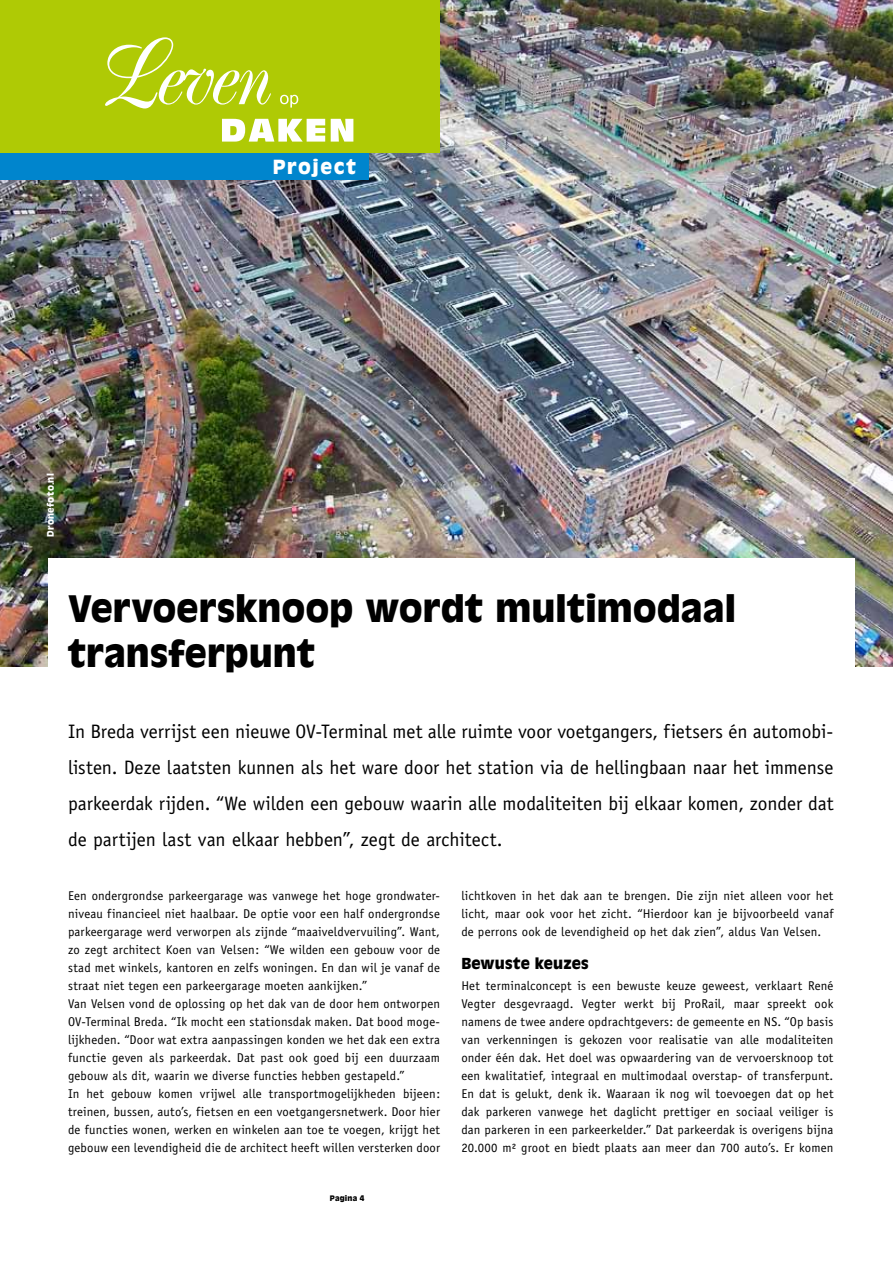
<style>
.page{position:relative;width:893px;height:1263px;background:#fff}
.page>*{position:absolute;margin:0;border:0;box-sizing:border-box;transform-origin:0 0}
.t1{font:900 36px/45px "Antique Olive";color:#000}
.t2{font:19.5px/36px "Officina Sans";letter-spacing:-.005em;color:#000;text-align:justify}
.t3{font:900 19.2px "Antique Olive";letter-spacing:.08em;color:#fff}
.t4{font:900 15px "Antique Olive";letter-spacing:.01em;color:#000}
.t5{font:12.75px/18px "Officina Sans";letter-spacing:.015em;color:#000;text-align:justify}
.t6{font:900 9px "Antique Olive";letter-spacing:.03em;color:#fff}
.t7{font:900 7.5px "Antique Olive";letter-spacing:.025em;color:#000}
</style>
<div class="page">
<img style="left:0;top:0;width:893px;height:666px">
<div style="left:48px;top:558px;width:807px;height:360px;background:#fff"></div>
<div style="left:0;top:0;width:440px;height:153px;background:#afca05"></div>
<svg style="left:105px;top:37px;width:166px;height:71px"></svg>
<svg style="left:222px;top:119px;width:131px;height:23px"></svg>
<svg style="left:280px;top:95px;width:18px;height:13px"></svg>
<div style="left:0;top:153px;width:369px;height:27px;background:#0085cd"></div>
<h3 class="t3" style="left:273px;top:156px;width:85px">Project</h3>
<p class="t6" style="left:45px;top:537px;width:65px;rotate:-90deg">Dronefoto.nl</p>
<h1 class="t1" style="left:68px;top:587px;width:670px">Vervoersknoop wordt multimodaal transferpunt</h1>
<p class="t2" style="left:68px;top:713px;width:767px">In Breda verrijst een nieuwe OV-Terminal met alle ruimte voor voetgangers, fietsers én automobi&shy;listen. Deze laatsten kunnen als het ware door het station via de hellingbaan naar het immense parkeerdak rijden. “We wilden een gebouw waarin alle modaliteiten bij elkaar komen, zonder dat de partijen last van elkaar hebben”, zegt de architect.</p>
<p class="t5" style="left:68px;top:887px;width:374px;text-align:left">Een ondergrondse parkeergarage was vanwege het hoge grondwater&shy;niveau financieel niet haalbaar. De optie voor een half ondergrondse parkeergarage werd verworpen als zijnde “maaiveldvervuiling”. Want, zo zegt architect Koen van Velsen: “We wilden een gebouw voor de stad met winkels, kantoren en zelfs woningen. En dan wil je vanaf de straat niet tegen een parkeergarage moeten aankijken.”<br>Van Velsen vond de oplossing op het dak van de door hem ontworpen OV-Terminal Breda. “Ik mocht een stationsdak maken. Dat bood moge&shy;lijkheden. “Door wat extra aanpassingen konden we het dak een extra functie geven als parkeerdak. Dat past ook goed bij een duurzaam gebouw als dit, waarin we diverse functies hebben gestapeld.”<br>In het gebouw komen vrijwel alle transportmogelijkheden bijeen: treinen, bussen, auto’s, fietsen en een voetgangersnetwerk. Door hier de functies wonen, werken en winkelen aan toe te voegen, krijgt het gebouw een levendigheid die de architect heeft willen versterken door</p>
<p class="t5" style="left:461px;top:887px;width:374px">lichtkoven in het dak aan te brengen. Die zijn niet alleen voor het licht, maar ook voor het zicht. “Hierdoor kan je bijvoorbeeld vanaf de perrons ook de levendigheid op het dak zien”, aldus Van Velsen.</p>
<p class="t4" style="left:461px;top:955px;width:129px">Bewuste keuzes</p>
<p class="t5" style="left:461px;top:977px;width:374px">Het terminalconcept is een bewuste keuze geweest, verklaart René Vegter desgevraagd. Vegter werkt bij ProRail, maar spreekt ook namens de twee andere opdrachtgevers: de gemeente en NS. “Op basis van verkenningen is gekozen voor realisatie van alle modaliteiten onder één dak. Het doel was opwaardering van de vervoersknoop tot een kwalitatief, integraal en multimodaal overstap- of transferpunt.<br>En dat is gelukt, denk ik. Waaraan ik nog wil toevoegen dat op het dak parkeren vanwege het daglicht prettiger en sociaal veiliger is dan parkeren in een parkeerkelder.” Dat parkeerdak is overigens bijna 20.000 m² groot en biedt plaats aan meer dan 700 auto’s. Er komen</p>
<p class="t7" style="left:330px;top:1194px;width:36px">Pagina 4</p>
</div>
